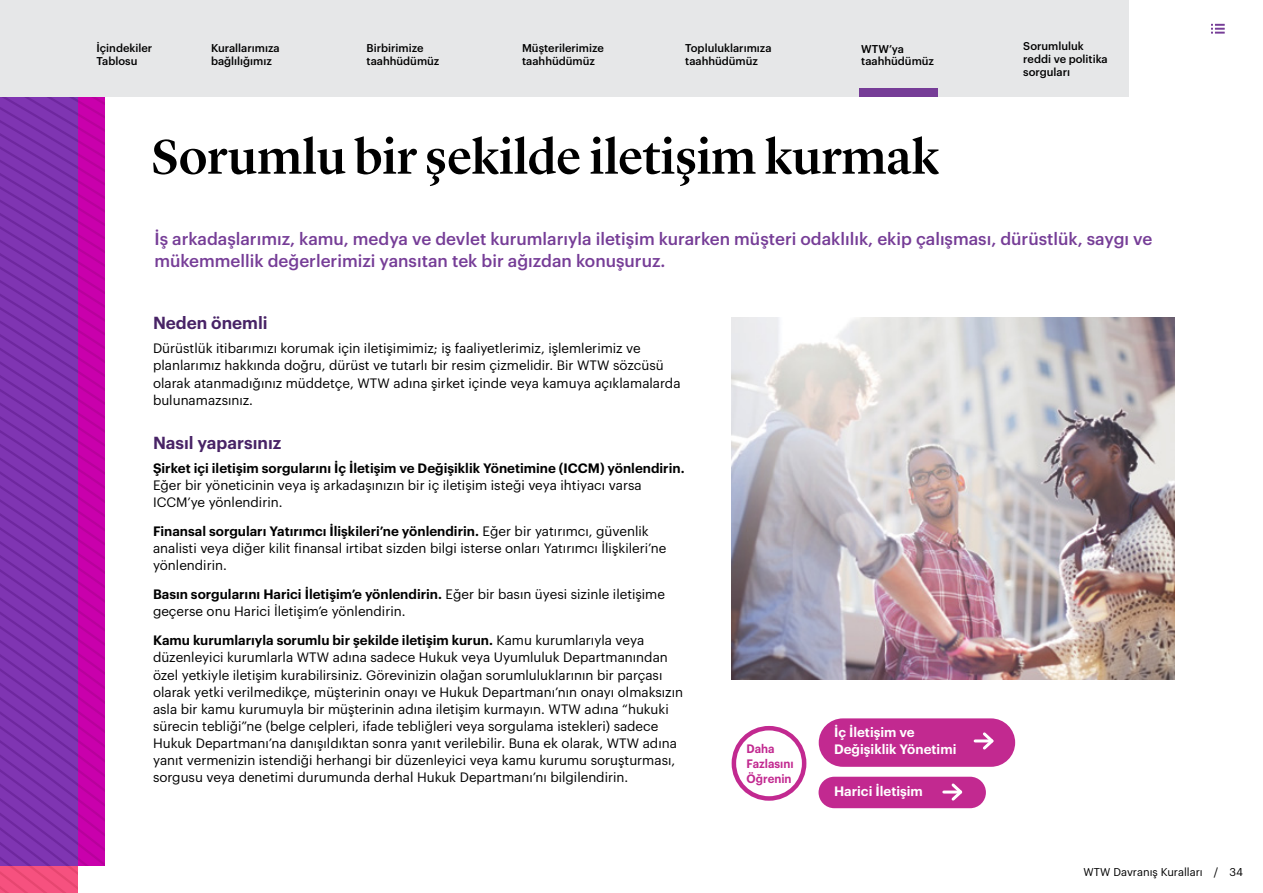
<style>
.page{position:relative;width:1263px;height:893px;background:#fff}
.page>*{position:absolute;margin:0;border:0;box-sizing:border-box;transform-origin:0 0}
.t1{font:500 50.1px "Lyon Display";color:#000}
.t2{font:500 17.1px/21.6px "Graphik";color:#763d97}
.t3{font:600 17.1px "Graphik";color:#482366}
.t4{font:13.35px/17.1px "Graphik";color:#000}
.t5{font:600 13.35px "Graphik";color:#000}
.t6{font:600 13.35px "Graphik";color:#fff}
.t7{font:600 12px/15px "Graphik";color:#c22990;scale:.95 1}
.t8{font:500 11.1px/12.6px "Graphik";color:#000}
.t9{font:11.1px "Graphik";color:#000}
.s1{font-weight:600}
</style>
<div class="page">
<svg style="left:0;top:96px;width:105px;height:797px;background:#9029ac"></svg>
<img style="left:732px;top:317px;width:442px;height:362px">
<div style="left:818px;top:777px;width:168px;height:31px;background:#c22990;border-radius:16px"></div>
<hr style="left:944px;top:790px;width:17px;height:3px;background:#fff">
<svg style="left:949px;top:783px;width:14px;height:18px"></svg>
<div style="left:819px;top:718px;width:196px;height:49px;background:#c22990;border-radius:24px"></div>
<hr style="left:975px;top:739px;width:17px;height:3px;background:#fff">
<svg style="left:980px;top:732px;width:14px;height:18px"></svg>
<div style="left:732px;top:726px;width:74px;height:75px;border:4px solid #c22990;border-radius:50%"></div>
<svg style="left:1211px;top:24px;width:14px;height:10px"></svg>
<div style="left:0;top:0;width:1128px;height:96px;background:#e6e7e8"></div>
<div style="left:859px;top:88px;width:79px;height:8px;background:#763d97"></div>
<p class="t8" style="left:685px;top:41px;width:88px">Topluluklarımıza taahhüdümüz</p>
<p class="t8" style="left:1023px;top:39px;width:86px">Sorumluluk reddi ve politika sorguları</p>
<p class="t8" style="left:97px;top:41px;width:57px">İçindekiler<br>Tablosu</p>
<p class="t8" style="left:367px;top:41px;width:74px">Birbirimize taahhüdümüz</p>
<p class="t8" style="left:522px;top:41px;width:83px">Müşterilerimize taahhüdümüz</p>
<p class="t8" style="left:861px;top:41px;width:74px">WTW’ya taahhüdümüz</p>
<p class="t8" style="left:211px;top:41px;width:70px">Kurallarımıza bağlılığımız</p>
<h1 class="t1" style="left:151px;top:119px;width:790px">Sorumlu bir şekilde iletişim kurmak</h1>
<p class="t2" style="left:154px;top:227px;width:999px">İş arkadaşlarımız, kamu, medya ve devlet kurumlarıyla iletişim kurarken müşteri odaklılık, ekip çalışması, dürüstlük, saygı ve mükemmellik değerlerimizi yansıtan tek bir ağızdan konuşuruz.</p>
<p class="t3" style="left:153px;top:310px;width:116px">Neden önemli</p>
<p class="t4" style="left:153px;top:339px;width:529px">Dürüstlük itibarımızı korumak için iletişimimiz; iş faaliyetlerimiz, işlemlerimiz ve planlarımız hakkında doğru, dürüst ve tutarlı bir resim çizmelidir. Bir WTW sözcüsü olarak atanmadığınız müddetçe, WTW adına şirket içinde veya kamuya açıklamalarda bulunamazsınız.</p>
<p class="t3" style="left:153px;top:429px;width:130px">Nasıl yaparsınız</p>
<p class="t5" style="left:153px;top:457px;width:533px">Şirket içi iletişim sorgularını İç İletişim ve Değişiklik Yönetimine (ICCM) yönlendirin.</p>
<p class="t4" style="left:153px;top:475px;width:490px">Eğer bir yöneticinin veya iş arkadaşınızın bir iç iletişim isteği veya ihtiyacı varsa<br>ICCM’ye yönlendirin.</p>
<p class="t4" style="left:153px;top:521px;width:515px"><span class="s1">Finansal sorguları Yatırımcı İlişkileri’ne yönlendirin.</span> Eğer bir yatırımcı, güvenlik analisti veya diğer kilit finansal irtibat sizden bilgi isterse onları Yatırımcı İlişkileri’ne yönlendirin.</p>
<p class="t4" style="left:153px;top:585px;width:513px"><span class="s1">Basın sorgularını Harici İletişim’e yönlendirin.</span> Eğer bir basın üyesi sizinle iletişime geçerse onu Harici İletişim’e yönlendirin.</p>
<p class="t4" style="left:153px;top:631px;width:532px"><span class="s1">Kamu kurumlarıyla sorumlu bir şekilde iletişim kurun.</span> Kamu kurumlarıyla veya düzenleyici kurumlarla WTW adına sadece Hukuk veya Uyumluluk Departmanından özel yetkiyle iletişim kurabilirsiniz. Görevinizin olağan sorumluluklarının bir parçası olarak yetki verilmedikçe, müşterinin onayı ve Hukuk Departmanı’nın onayı olmaksızın asla bir kamu kurumuyla bir müşterinin adına iletişim kurmayın. WTW adına “hukuki sürecin tebliği”ne (belge celpleri, ifade tebliğleri veya sorgulama istekleri) sadece Hukuk Departmanı’na danışıldıktan sonra yanıt verilebilir. Buna ek olarak, WTW adına yanıt vermenizin istendiği herhangi bir düzenleyici veya kamu kurumu soruşturması, sorgusu veya denetimi durumunda derhal Hukuk Departmanı’nı bilgilendirin.</p>
<p class="t6" style="left:834px;top:722px;width:82px">İç İletişim ve</p>
<p class="t7" style="left:746px;top:740px;width:31px">Daha</p>
<p class="t6" style="left:834px;top:739px;width:124px">Değişiklik Yönetimi</p>
<p class="t7" style="left:746px;top:755px;width:51px">Fazlasını<br>Öğrenin</p>
<p class="t6" style="left:834px;top:781px;width:90px">Harici İletişim</p>
<p class="t9" style="left:1083px;top:863px;width:161px">WTW Davranış Kuralları / 34</p>
</div>
